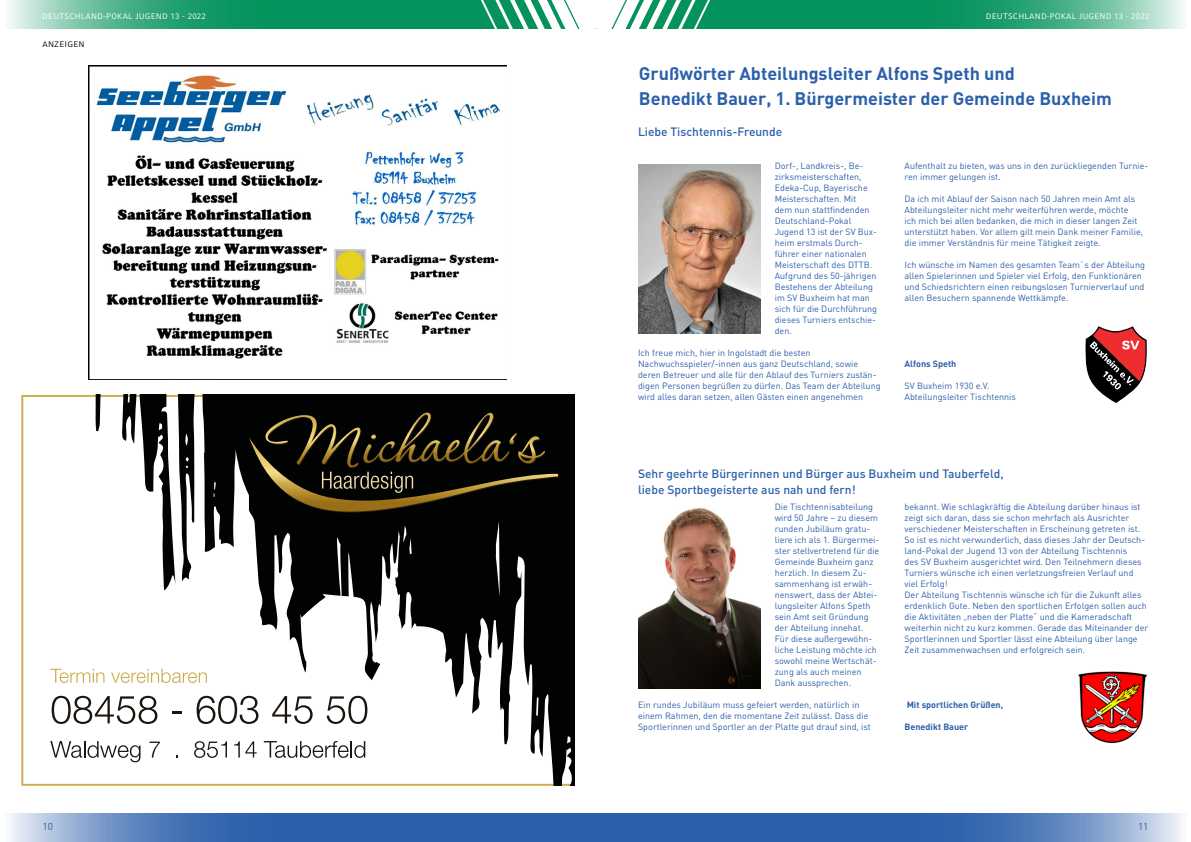
<style>
.page{position:relative;width:1191px;height:842px;background:#fff}
.page>*{position:absolute;margin:0;border:0;box-sizing:border-box;transform-origin:0 0}
.t1{font:700 18px/25px "DIN";color:#2c60ab}
.t2{font:500 12px/16px "DIN";color:#2c60ab}
.t3{font:10px "DIN";color:#2c60ab}
.t4{font:9px/11px "DIN";color:#2c60ab}
.t5{font:700 9px "DIN";color:#2c60ab}
.t6{font:8px "Compatil Fact LT Pro";letter-spacing:.025em;color:#fff}
.t7{font:8px "Compatil Fact LT Pro";letter-spacing:.025em;color:#000}
</style>
<div class="page">
<svg style="left:595px;top:813px;width:587px;height:29px;fill:#2c60ab"></svg>
<svg style="left:10px;top:813px;width:585px;height:29px;fill:#2c60ab"></svg>
<svg style="left:718px;top:0;width:464px;height:29px;fill:#08955f"></svg>
<svg style="left:10px;top:0;width:463px;height:29px;fill:#09955f"></svg>
<svg style="left:473px;top:0;width:245px;height:29px"></svg>
<img style="left:88px;top:65px;width:419px;height:314px">
<svg style="left:21px;top:395px;width:67px;height:391px"></svg>
<svg style="left:88px;top:395px;width:486px;height:391px"></svg>
<svg style="left:249px;top:413px;width:309px;height:107px"></svg>
<svg style="left:50px;top:669px;width:54px;height:14px"></svg>
<svg style="left:111px;top:669px;width:96px;height:14px"></svg>
<svg style="left:52px;top:696px;width:105px;height:28px"></svg>
<svg style="left:172px;top:711px;width:10px;height:3px"></svg>
<svg style="left:197px;top:696px;width:61px;height:28px"></svg>
<svg style="left:272px;top:696px;width:41px;height:28px"></svg>
<svg style="left:327px;top:696px;width:40px;height:28px"></svg>
<svg style="left:50px;top:741px;width:90px;height:21px"></svg>
<svg style="left:149px;top:741px;width:11px;height:16px"></svg>
<svg style="left:194px;top:741px;width:33px;height:17px"></svg>
<svg style="left:234px;top:741px;width:23px;height:16px"></svg>
<svg style="left:264px;top:741px;width:101px;height:17px"></svg>
<svg style="left:1085px;top:326px;width:62px;height:77px"></svg>
<img style="left:1078px;top:671px;width:69px;height:73px">
<img style="left:638px;top:164px;width:122px;height:170px">
<img style="left:638px;top:508px;width:122px;height:180px">
<p class="t6" style="left:42px;top:11px;width:165px">DEUTSCHLAND-POKAL JUGEND 13 - 2022</p>
<p class="t6" style="left:986px;top:11px;width:165px">DEUTSCHLAND-POKAL JUGEND 13 - 2022</p>
<p class="t7" style="left:43px;top:39px;width:44px">ANZEIGEN</p>
<h1 class="t1" style="left:639px;top:60px;width:474px">Grußwörter Abteilungsleiter Alfons Speth und<br>Benedikt Bauer, 1. Bürgermeister der Gemeinde Buxheim</h1>
<h2 class="t2" style="left:638px;top:123px;width:146px">Liebe Tischtennis-Freunde</h2>
<p class="t4" style="left:774px;top:160px;width:104px">Dorf-, Landkreis-, Be&shy;zirksmeisterschaften,<br>Edeka-Cup, Bayerische<br>Meisterschaften. Mit<br>dem nun stattfindenden<br>Deutschland-Pokal<br>Jugend 13 ist der SV Bux&shy;heim erstmals Durch&shy;führer einer nationalen<br>Meisterschaft des DTTB.<br>Aufgrund des 50-jährigen<br>Bestehens der Abteilung im SV Buxheim hat man sich für die Durchführung dieses Turniers entschie&shy;den.</p>
<p class="t4" style="left:638px;top:347px;width:244px">Ich freue mich, hier in Ingolstadt die besten Nachwuchsspieler/-innen aus ganz Deutschland, sowie deren Betreuer und alle für den Ablauf des Turniers zustän&shy;digen Personen begrüßen zu dürfen. Das Team der Abteilung wird alles daran setzen, allen Gästen einen angenehmen</p>
<p class="t4" style="left:904px;top:160px;width:245px">Aufenthalt zu bieten, was uns in den zurückliegenden Turnie&shy;ren immer gelungen ist.</p>
<p class="t4" style="left:904px;top:193px;width:240px">Da ich mit Ablauf der Saison nach 50 Jahren mein Amt als Abteilungsleiter nicht mehr weiterführen werde, möchte<br>ich mich bei allen bedanken, die mich in dieser langen Zeit unterstützt haben. Vor allem gilt mein Dank meiner Familie, die immer Verständnis für meine Tätigkeit zeigte.</p>
<p class="t4" style="left:904px;top:259px;width:242px">Ich wünsche im Namen des gesamten Team`s der Abteilung allen Spielerinnen und Spieler viel Erfolg, den Funktionären und Schiedsrichtern einen reibungslosen Turnierverlauf und allen Besuchern spannende Wettkämpfe.</p>
<p class="t5" style="left:904px;top:358px;width:53px">Alfons Speth</p>
<p class="t4" style="left:904px;top:380px;width:113px">SV Buxheim 1930 e.V.<br>Abteilungsleiter Tischtennis</p>
<h2 class="t2" style="left:638px;top:465px;width:367px">Sehr geehrte Bürgerinnen und Bürger aus Buxheim und Tauberfeld, liebe Sportbegeisterte aus nah und fern!</h2>
<p class="t4" style="left:774px;top:501px;width:106px">Die Tischtennisabteilung wird 50 Jahre – zu diesem runden Jubiläum gratu&shy;liere ich als 1. Bürgermei&shy;ster stellvertretend für die<br>Gemeinde Buxheim ganz herzlich. In diesem Zu&shy;sammenhang ist erwäh&shy;nenswert, dass der Abtei&shy;lungsleiter Alfons Speth sein Amt seit Gründung der Abteilung innehat.<br>Für diese außergewöhn&shy;liche Leistung möchte ich sowohl meine Wertschät&shy;zung als auch meinen<br>Dank aussprechen.</p>
<p class="t4" style="left:638px;top:699px;width:234px">Ein rundes Jubiläum muss gefeiert werden, natürlich in einem Rahmen, den die momentane Zeit zulässt. Dass die<br>Sportlerinnen und Sportler an der Platte gut drauf sind, ist</p>
<p class="t4" style="left:904px;top:501px;width:245px">bekannt. Wie schlagkräftig die Abteilung darüber hinaus ist zeigt sich daran, dass sie schon mehrfach als Ausrichter verschiedener Meisterschaften in Erscheinung getreten ist.<br>So ist es nicht verwunderlich, dass dieses Jahr der Deutsch&shy;land-Pokal der Jugend 13 von der Abteilung Tischtennis<br>des SV Buxheim ausgerichtet wird. Den Teilnehmern dieses Turniers wünsche ich einen verletzungsfreien Verlauf und viel Erfolg!<br>Der Abteilung Tischtennis wünsche ich für die Zukunft alles erdenklich Gute. Neben den sportlichen Erfolgen sollen auch die Aktivitäten „neben der Platte“ und die Kameradschaft weiterhin nicht zu kurz kommen. Gerade das Miteinander der Sportlerinnen und Sportler lässt eine Abteilung über lange Zeit zusammenwachsen und erfolgreich sein.</p>
<p class="t5" style="left:906px;top:699px;width:98px">Mit sportlichen Grüßen,</p>
<p class="t5" style="left:904px;top:721px;width:65px">Benedikt Bauer</p>
<p class="t3" style="left:43px;top:820px;width:12px">10</p>
<p class="t3" style="left:1138px;top:820px;width:12px">11</p>
</div>
